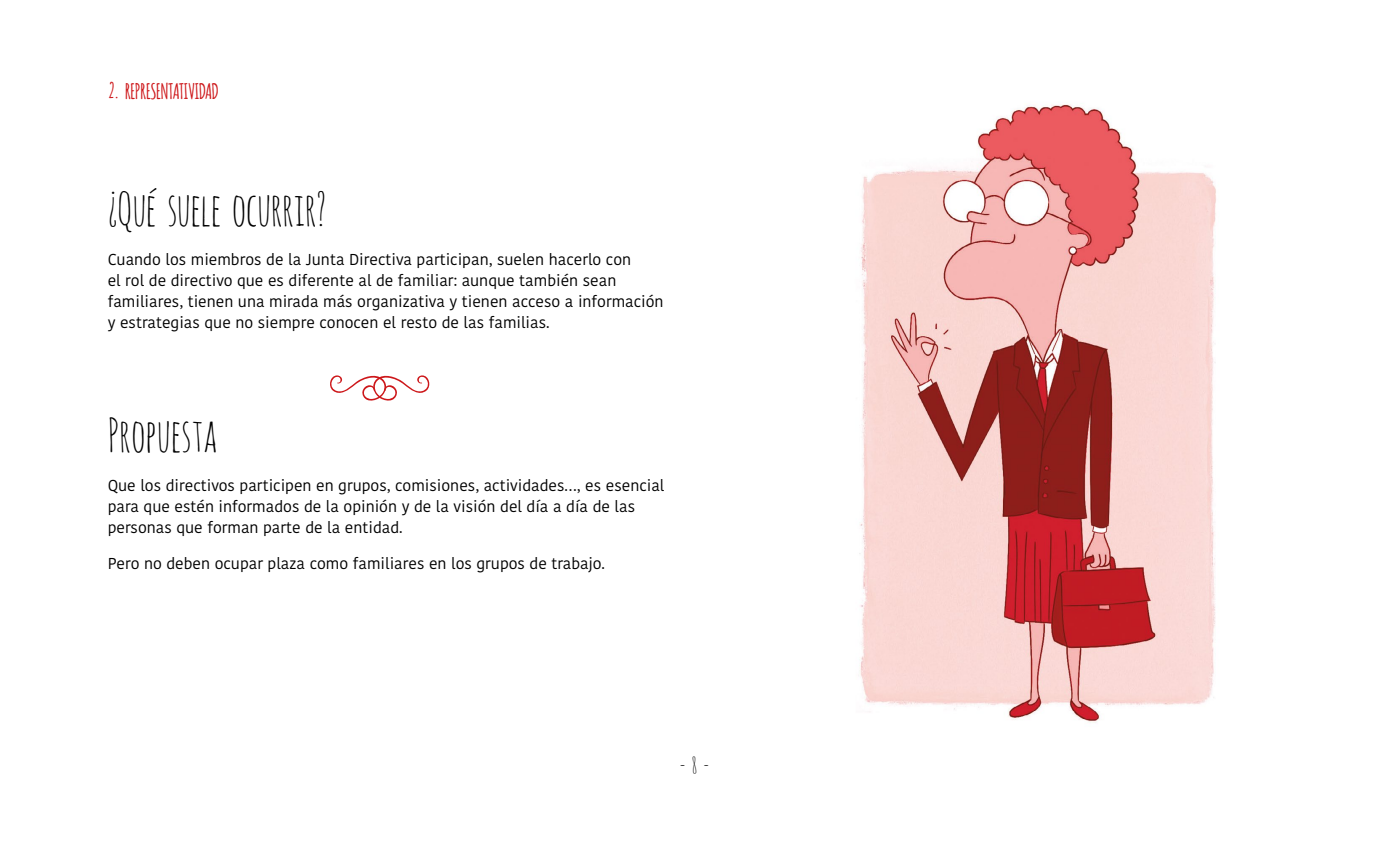
<style>
.page{position:relative;width:1389px;height:844px;background:#fff}
.page>*{position:absolute;margin:0;border:0;box-sizing:border-box;transform-origin:0 0}
.t1{font:45.5px "Amatic SC";letter-spacing:-.02em;color:#000}
.t2{font:700 21px "Amatic";color:#cd171a}
.t3{font:15.75px/21px "Kohinoor Bangla";color:#000}
</style>
<div class="page">
<svg style="left:330px;top:375px;width:100px;height:26px"></svg>
<img style="left:859px;top:104px;width:357px;height:619px">
<h2 class="t2" style="left:109px;top:76px;width:111px">2. REPRESENTATIVIDAD</h2>
<h1 class="t1" style="left:108px;top:179px;width:220px">¿Qué suele ocurrir?</h1>
<p class="t3" style="left:108px;top:248px;width:557px">Cuando los miembros de la Junta Directiva participan, suelen hacerlo con<br>el rol de directivo que es diferente al de familiar: aunque también sean familiares, tienen una mirada más organizativa y tienen acceso a información y estrategias que no siempre conocen el resto de las familias.</p>
<h1 class="t1" style="left:108px;top:405px;width:112px">Propuesta</h1>
<p class="t3" style="left:108px;top:474px;width:558px">Que los directivos participen en grupos, comisiones, actividades…, es esencial para que estén informados de la opinión y de la visión del día a día de las personas que forman parte de la entidad.</p>
<p class="t3" style="left:108px;top:552px;width:499px">Pero no deben ocupar plaza como familiares en los grupos de trabajo.</p>
</div>
